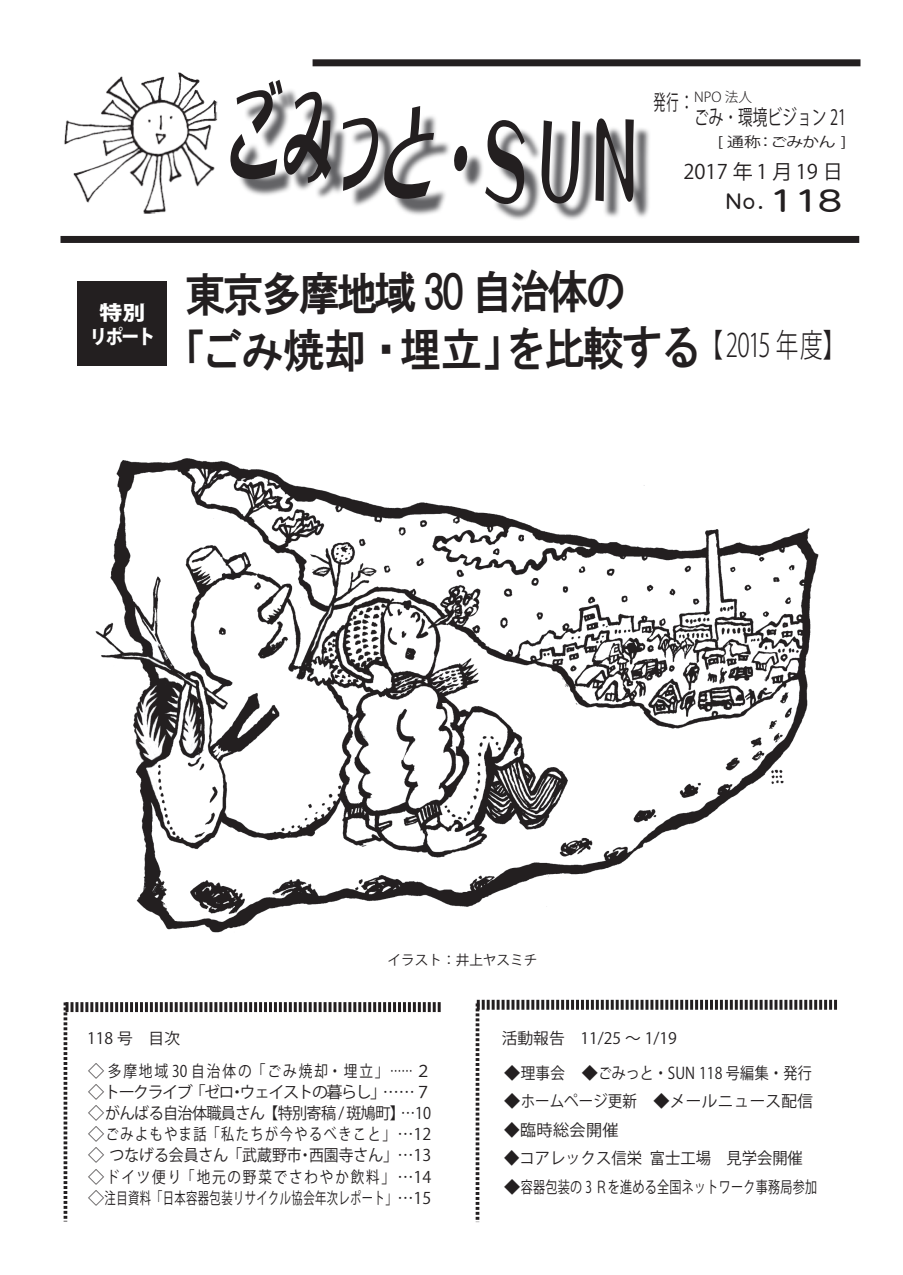
<style>
.page{position:relative;width:903px;height:1275px;background:#fff}
.page>*{position:absolute;margin:0;border:0;box-sizing:border-box;transform-origin:0 0}
.t1{font:110.42px "DFPOP Corn W12 WING RKSJ H";color:#231f20;scale:.5 1}
.t2{font:45.85px "HGS Gothic E";letter-spacing:-.04em;color:#231f20;scale:.9 1}
.t3{font:45.85px "HGS Gothic E";letter-spacing:-.09em;color:#231f20;scale:.9 1}
.t4{font:300 32.2px "Koz Go Pro";letter-spacing:-.045em;color:#231f20;scale:.7 1}
.t5{font:21px "Koz Go Pro";color:#231f20;scale:.7 1}
.t6{font:21px "DFHS Maru Gothic W4 WINP RKSJ H";color:#231f20}
.t7{font:21px "Koz Go Pro";color:#231f20;scale:.58 1}
.t8{font:20.12px "Koz Go Pro";letter-spacing:.15em;color:#231f20}
.t9{font:800 19.78px "Koz Go Pro";letter-spacing:-.1em;color:#fff;scale:.9 1}
.t10{font:800 19.78px "Koz Go Pro";letter-spacing:-.1em;color:#fff;scale:1.15 1}
.囲み_新細丸Ｇ_11Q{font:16.1px "Koz Go Pro";letter-spacing:.02em;color:#231f20}
.囲み_新細丸Ｇ_11Q-2{font:16.1px "Koz Go Pro";color:#231f20}
.囲み_新細丸Ｇ_11Q-3{font:16.1px "Koz Go Pro";letter-spacing:.14em;color:#231f20}
.囲み_新細丸Ｇ_11Q-4{font:16.1px "Koz Go Pro";letter-spacing:.04em;color:#231f20}
.囲み_新細丸Ｇ_11Q-5{font:16.1px "Koz Go Pro";letter-spacing:-.045em;color:#231f20}
.囲み_新細丸Ｇ_11Q-6{font:16.1px "Koz Go Pro";letter-spacing:-.1em;color:#231f20}
.囲み_新細丸Ｇ_11Q-7{font:16.1px "Koz Go Pro";letter-spacing:.12em;color:#231f20}
.囲み_新細丸Ｇ_11Q-8{font:16.1px "Koz Go Pro";color:#231f20;scale:.95 1}
.t11{font:15.75px "Koz Go Pro";color:#231f20}
.t12{font:14px "Koz Go Pro";letter-spacing:-.04em;color:#231f20;scale:1.2 1}
.t13{font:13.65px "Koz Go Pro";color:#231f20}
.t14{font:300 13.65px "Koz Go Pro";color:#231f20}
.s1{font-size:30.45px}
</style>
<div class="page">
<svg style="left:476px;top:1000px;width:361px;height:222px"></svg>
<svg style="left:64px;top:1002px;width:377px;height:219px"></svg>
<div style="left:313px;top:59px;width:547px;height:7px;background:#231f20"></div>
<div style="left:60px;top:236px;width:799px;height:7px;background:#231f20"></div>
<svg style="left:353px;top:128px;width:297px;height:92px"></svg>
<img style="left:64px;top:72px;width:153px;height:142px">
<div style="left:78px;top:281px;width:89px;height:84px;background:#231f20"></div>
<img style="left:95px;top:458px;width:724px;height:475px">
<svg style="left:239px;top:90px;width:205px;height:113px"></svg>
<svg style="left:453px;top:144px;width:15px;height:28px"></svg>
<svg style="left:541px;top:128px;width:39px;height:76px"></svg>
<svg style="left:593px;top:128px;width:43px;height:74px"></svg>
<p class="t10" style="left:100px;top:300px;width:41px">特別</p>
<p class="t9" style="left:89px;top:324px;width:75px">リポート</p>
<p class="t1" style="left:484px;top:109px;width:85px">Ｓ</p>
<p class="t14" style="left:694px;top:88px;width:60px">NPO 法人</p>
<p class="t7" style="left:653px;top:88px;width:72px">発行：</p>
<p class="t5" style="left:694px;top:103px;width:219px">ごみ･環境ビジョン 21</p>
<p class="t12" style="left:718px;top:133px;width:109px">[ 通称：ごみかん ]</p>
<p class="t8" style="left:683px;top:158px;width:161px">2017年1月19日</p>
<p class="t6" style="left:723px;top:191px;width:121px">Ｎｏ. <span class="s1">118</span></p>
<p class="t3" style="left:185px;top:270px;width:493px">東京多摩地域 30 自治体の</p>
<p class="t2" style="left:165px;top:326px;width:599px">「ごみ焼却・埋立」を比較する</p>
<p class="t4" style="left:701px;top:324px;width:208px">【2015 年度】</p>
<p class="t13" style="left:387px;top:951px;width:152px">イラスト：井上ヤスミチ</p>
<p class="t11" style="left:87px;top:1028px;width:94px">118 号　目次</p>
<p class="t11" style="left:502px;top:1028px;width:177px">活動報告　11/25 ～ 1/19</p>
<p class="囲み_新細丸Ｇ_11Q-2" style="left:504px;top:1062px;width:309px">◆理事会　◆ごみっと・SUN 118 号編集・発行</p>
<p class="囲み_新細丸Ｇ_11Q" style="left:504px;top:1091px;width:310px">◆ホームページ更新　◆メールニュース配信</p>
<p class="囲み_新細丸Ｇ_11Q" style="left:504px;top:1119px;width:116px">◆臨時総会開催</p>
<p class="囲み_新細丸Ｇ_11Q-8" style="left:504px;top:1148px;width:316px">◆コアレックス信栄 富士工場 見学会開催</p>
<p class="囲み_新細丸Ｇ_11Q" style="left:504px;top:1177px;width:314px">◆容器包装の 3 Ｒを進める全国ネットワーク事務局参加</p>
<p class="囲み_新細丸Ｇ_11Q-3" style="left:88px;top:1061px;width:345px">◇多摩地域 30 自治体の「ごみ焼却・埋立」……２</p>
<p class="囲み_新細丸Ｇ_11Q-6" style="left:88px;top:1082px;width:345px">◇トークライブ「ゼロ・ウェイストの暮らし」……７</p>
<p class="囲み_新細丸Ｇ_11Q-5" style="left:88px;top:1103px;width:345px">◇がんばる自治体職員さん【特別寄稿 / 斑鳩町】…10</p>
<p class="囲み_新細丸Ｇ_11Q-7" style="left:88px;top:1124px;width:345px">◇ごみよもやま話「私たちが今やるべきこと」…12</p>
<p class="囲み_新細丸Ｇ_11Q-2" style="left:88px;top:1145px;width:345px">◇ つなげる会員さん「武蔵野市・西園寺さん」…13</p>
<p class="囲み_新細丸Ｇ_11Q-3" style="left:88px;top:1166px;width:345px">◇ドイツ便り「地元の野菜でさわやか飲料」…14</p>
<p class="囲み_新細丸Ｇ_11Q-4" style="left:88px;top:1187px;width:345px">◇注目資料「日本容器包装リサイクル協会年次レポート」…15</p>
</div>
